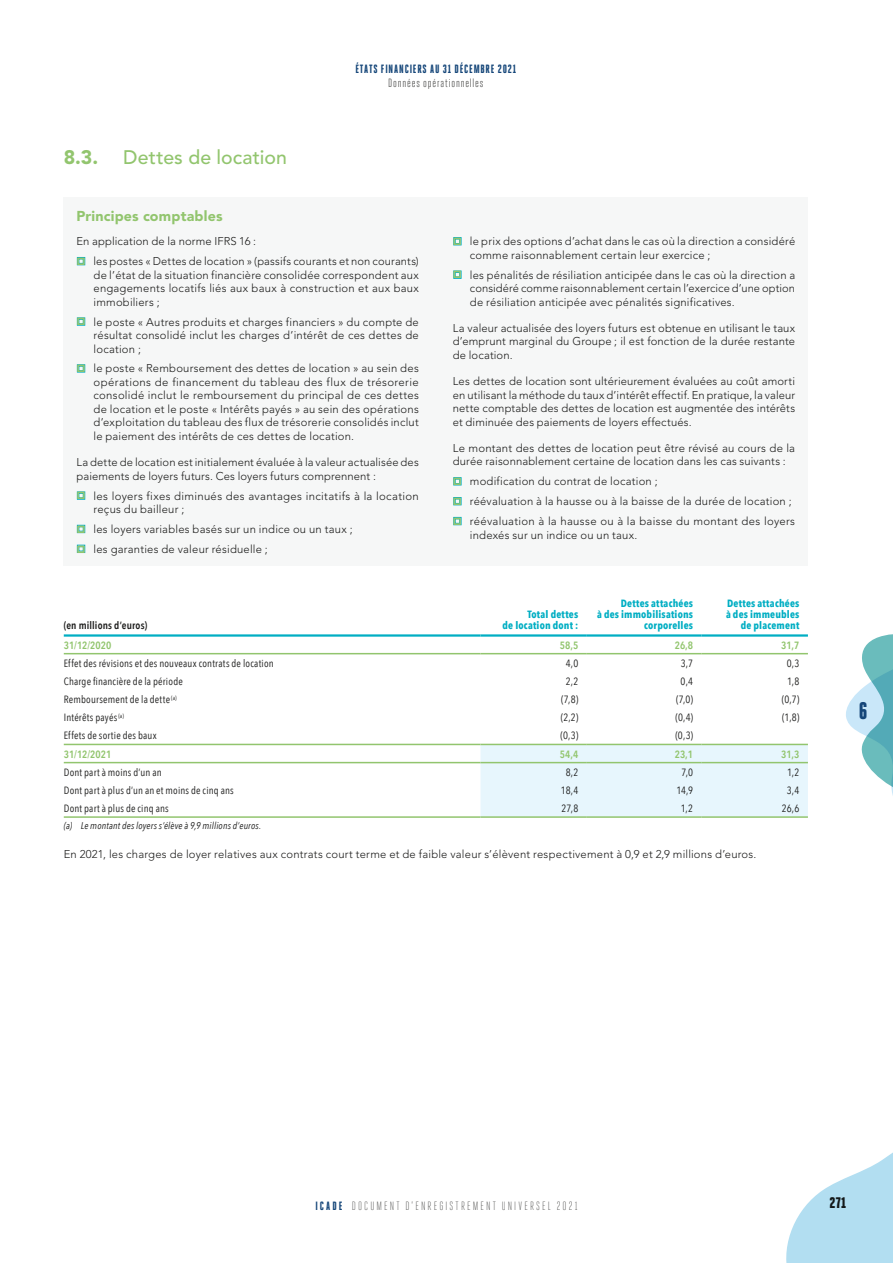
<style>
.page{position:relative;width:893px;height:1263px;background:#fff}
.page>*{position:absolute;margin:0;border:0;box-sizing:border-box;transform-origin:0 0}
.t1{font:900 24px "Heroic Condensed";color:#154679}
.t2{font:500 19.5px "Avenir LT Std";letter-spacing:.005em;color:#92c56e}
.t3{font:900 19.5px "Avenir LT Std";color:#92c56e}
.t4{font:900 18px "Heroic Condensed";color:#1c1c1b}
.t5{font:900 14.25px "Avenir LT Std";letter-spacing:.01em;color:#92c56e}
.t6{font:300 12px "Heroic Condensed";letter-spacing:.175em;color:#4b4b4a}
.t7{font:800 12px "Heroic Condensed";letter-spacing:.07em;color:#154679}
.t8{font:12px "Heroic Condensed";letter-spacing:.065em;color:#4b4b4a}
.t9{font:300 11.25px/13.5px "Avenir LT Std";letter-spacing:.015em;color:#1c1c1b}
.t10{font:10.5px "Avenir Next Condensed";letter-spacing:.02em;color:#1c1c1b}
.t11{font:700 10.5px/11.2px "Avenir Next Condensed";letter-spacing:.02em;color:#00aec3;text-align:right}
.t12{font:600 10.5px "Avenir Next Condensed";color:#92c56e}
.t13{font:600 10.5px "Avenir Next Condensed";letter-spacing:.015em;color:#1c1c1b}
.t14{font:italic 9.75px "Avenir Next Condensed";letter-spacing:.02em;color:#1c1c1b}
.s1{font-weight:800;color:#154679}
</style>
<div class="page">
<svg style="left:786px;top:1152px;width:107px;height:111px"></svg>
<svg style="left:846px;top:634px;width:47px;height:162px"></svg>
<div style="left:64px;top:198px;width:744px;height:368px;background:#f6f7f7"></div>
<div style="left:480px;top:745px;width:328px;height:71px;background:#e7f6fd"></div>
<hr style="left:64px;top:744px;width:416px;height:1px;background:#92c56e">
<hr style="left:480px;top:744px;width:107px;height:1px;background:#92c56e">
<hr style="left:587px;top:744px;width:115px;height:1px;background:#92c56e">
<hr style="left:702px;top:744px;width:106px;height:1px;background:#92c56e">
<hr style="left:64px;top:762px;width:416px;height:1px;background:#92c56e">
<hr style="left:480px;top:762px;width:107px;height:1px;background:#92c56e">
<hr style="left:587px;top:762px;width:115px;height:1px;background:#92c56e">
<hr style="left:702px;top:762px;width:106px;height:1px;background:#92c56e">
<hr style="left:64px;top:653px;width:416px;height:1px;background:#92c56e">
<hr style="left:480px;top:653px;width:107px;height:1px;background:#92c56e">
<hr style="left:587px;top:653px;width:115px;height:1px;background:#92c56e">
<hr style="left:702px;top:653px;width:106px;height:1px;background:#92c56e">
<hr style="left:64px;top:634px;width:416px;height:3px;background:#00aec3">
<hr style="left:480px;top:634px;width:107px;height:3px;background:#00aec3">
<hr style="left:587px;top:634px;width:115px;height:3px;background:#00aec3">
<hr style="left:702px;top:634px;width:106px;height:3px;background:#00aec3">
<hr style="left:64px;top:816px;width:416px;height:2px;background:#92c56e">
<hr style="left:480px;top:816px;width:107px;height:2px;background:#92c56e">
<hr style="left:587px;top:816px;width:115px;height:2px;background:#92c56e">
<hr style="left:702px;top:816px;width:106px;height:2px;background:#92c56e">
<h2 class="t3" style="left:64px;top:145px;width:36px">8.3.</h2>
<h2 class="t2" style="left:123px;top:146px;width:165px">Dettes de location</h2>
<p class="t7" style="left:355px;top:63px;width:163px">ÉTATS FINANCIERS AU 31 DÉCEMBRE 2021</p>
<p class="t8" style="left:388px;top:76px;width:97px">Données opérationnelles</p>
<p class="t5" style="left:77px;top:208px;width:148px">Principes comptables</p>
<p class="t9" style="left:94px;top:231px;width:327px;line-height:20px;text-indent:-17px">En application de la norme IFRS 16 :<br>les postes « Dettes de location » (passifs courants et non courants)</p>
<p class="t9" style="left:94px;top:268px;width:327px;text-align:justify">de l’état de la situation financière consolidée correspondent aux engagements locatifs liés aux baux à construction et aux baux immobiliers ;</p>
<p class="t9" style="left:94px;top:315px;width:327px;text-align:justify">le poste « Autres produits et charges financiers » du compte de résultat consolidé inclut les charges d’intérêt de ces dettes de location ;</p>
<p class="t9" style="left:94px;top:362px;width:327px;text-align:justify">le poste « Remboursement des dettes de location » au sein des opérations de financement du tableau des flux de trésorerie consolidé inclut le remboursement du principal de ces dettes de location et le poste « Intérêts payés » au sein des opérations d’exploitation du tableau des flux de trésorerie consolidés inclut le paiement des intérêts de ces dettes de location.</p>
<p class="t9" style="left:77px;top:456px;width:344px">La dette de location est initialement évaluée à la valeur actualisée des paiements de loyers futurs. Ces loyers futurs comprennent :</p>
<p class="t9" style="left:94px;top:489px;width:327px">les loyers fixes diminués des avantages incitatifs à la location reçus du bailleur ;</p>
<p class="t9" style="left:94px;top:519px;width:261px;line-height:20px">les loyers variables basés sur un indice ou un taux ; les garanties de valeur résiduelle ;</p>
<p class="t9" style="left:470px;top:235px;width:327px">le prix des options d’achat dans le cas où la direction a considéré comme raisonnablement certain leur exercice ;</p>
<p class="t9" style="left:470px;top:268px;width:327px;text-align:justify">les pénalités de résiliation anticipée dans le cas où la direction a considéré comme raisonnablement certain l’exercice d’une option de résiliation anticipée avec pénalités significatives.</p>
<p class="t9" style="left:453px;top:321px;width:344px;text-align:justify">La valeur actualisée des loyers futurs est obtenue en utilisant le taux d’emprunt marginal du Groupe ; il est fonction de la durée restante de location.</p>
<p class="t9" style="left:453px;top:375px;width:344px;text-align:justify">Les dettes de location sont ultérieurement évaluées au coût amorti en utilisant la méthode du taux d’intérêt effectif. En pratique, la valeur nette comptable des dettes de location est augmentée des intérêts et diminuée des paiements de loyers effectués.</p>
<p class="t9" style="left:453px;top:441px;width:344px">Le montant des dettes de location peut être révisé au cours de la durée raisonnablement certaine de location dans les cas suivants :</p>
<p class="t9" style="left:470px;top:471px;width:327px;line-height:20px">modification du contrat de location ;<br>réévaluation à la hausse ou à la baisse de la durée de location ; réévaluation à la hausse ou à la baisse du montant des loyers</p>
<p class="t9" style="left:470px;top:528px;width:169px">indexés sur un indice ou un taux.</p>
<p class="t13" style="left:64px;top:616px;width:85px">(en millions d’euros)</p>
<p class="t11" style="left:503px;top:608px;width:77px">Total dettes<br>de location dont :</p>
<p class="t11" style="left:597px;top:597px;width:98px">Dettes attachées<br>à des immobilisations corporelles</p>
<p class="t11" style="left:726px;top:597px;width:75px">Dettes attachées à des immeubles de placement</p>
<p class="t12" style="left:64px;top:636px;width:49px">31/12/2020</p>
<p class="t12" style="left:560px;top:636px;width:20px">58,5</p>
<p class="t12" style="left:675px;top:636px;width:20px">26,8</p>
<p class="t12" style="left:781px;top:636px;width:20px">31,7</p>
<p class="t10" style="left:64px;top:654px;width:212px">Effet des révisions et des nouveaux contrats de location</p>
<p class="t10" style="left:566px;top:654px;width:14px">4,0</p>
<p class="t10" style="left:681px;top:654px;width:14px">3,7</p>
<p class="t10" style="left:787px;top:654px;width:14px">0,3</p>
<p class="t10" style="left:64px;top:672px;width:121px">Charge financière de la période</p>
<p class="t10" style="left:566px;top:672px;width:14px">2,2</p>
<p class="t10" style="left:681px;top:672px;width:14px">0,4</p>
<p class="t10" style="left:787px;top:672px;width:14px">1,8</p>
<p class="t10" style="left:64px;top:690px;width:114px">Remboursement de la dette <sup>(a)</sup></p>
<p class="t10" style="left:561px;top:690px;width:19px">(7,8)</p>
<p class="t10" style="left:676px;top:690px;width:19px">(7,0)</p>
<p class="t10" style="left:782px;top:690px;width:19px">(0,7)</p>
<p class="t10" style="left:64px;top:708px;width:62px">Intérêts payés <sup>(a)</sup></p>
<p class="t10" style="left:561px;top:708px;width:19px">(2,2)</p>
<p class="t10" style="left:675px;top:708px;width:19px">(0,4)</p>
<p class="t10" style="left:782px;top:708px;width:19px">(1,8)</p>
<p class="t10" style="left:64px;top:727px;width:94px">Effets de sortie des baux</p>
<p class="t10" style="left:561px;top:727px;width:19px">(0,3)</p>
<p class="t10" style="left:675px;top:727px;width:19px">(0,3)</p>
<p class="t12" style="left:64px;top:745px;width:49px">31/12/2021</p>
<p class="t12" style="left:560px;top:745px;width:20px">54,4</p>
<p class="t12" style="left:675px;top:745px;width:20px">23,1</p>
<p class="t12" style="left:781px;top:745px;width:20px">31,3</p>
<p class="t10" style="left:64px;top:763px;width:99px">Dont part à moins d’un an</p>
<p class="t10" style="left:566px;top:763px;width:14px">8,2</p>
<p class="t10" style="left:681px;top:763px;width:13px">7,0</p>
<p class="t10" style="left:787px;top:763px;width:14px">1,2</p>
<p class="t10" style="left:64px;top:781px;width:172px">Dont part à plus d’un an et moins de cinq ans</p>
<p class="t10" style="left:561px;top:781px;width:19px">18,4</p>
<p class="t10" style="left:676px;top:781px;width:18px">14,9</p>
<p class="t10" style="left:787px;top:781px;width:14px">3,4</p>
<p class="t10" style="left:64px;top:799px;width:107px">Dont part à plus de cinq ans</p>
<p class="t10" style="left:562px;top:799px;width:18px">27,8</p>
<p class="t10" style="left:681px;top:799px;width:14px">1,2</p>
<p class="t10" style="left:782px;top:799px;width:19px">26,6</p>
<p class="t14" style="left:64px;top:820px;width:199px">(a) Le montant des loyers s’élève à 9,9 millions d’euros.</p>
<p class="t9" style="left:64px;top:847px;width:694px">En 2021, les charges de loyer relatives aux contrats court terme et de faible valeur s’élèvent respectivement à 0,9 et 2,9 millions d’euros.</p>
<h1 class="t1" style="left:859px;top:697px;width:10px">6</h1>
<p class="t6" style="left:315px;top:1199px;width:264px"><span class="s1">ICADE</span> DOCUMENT D’ENREGISTREMENT UNIVERSEL 2021</p>
<h3 class="t4" style="left:829px;top:1192px;width:18px">271</h3>
</div>
